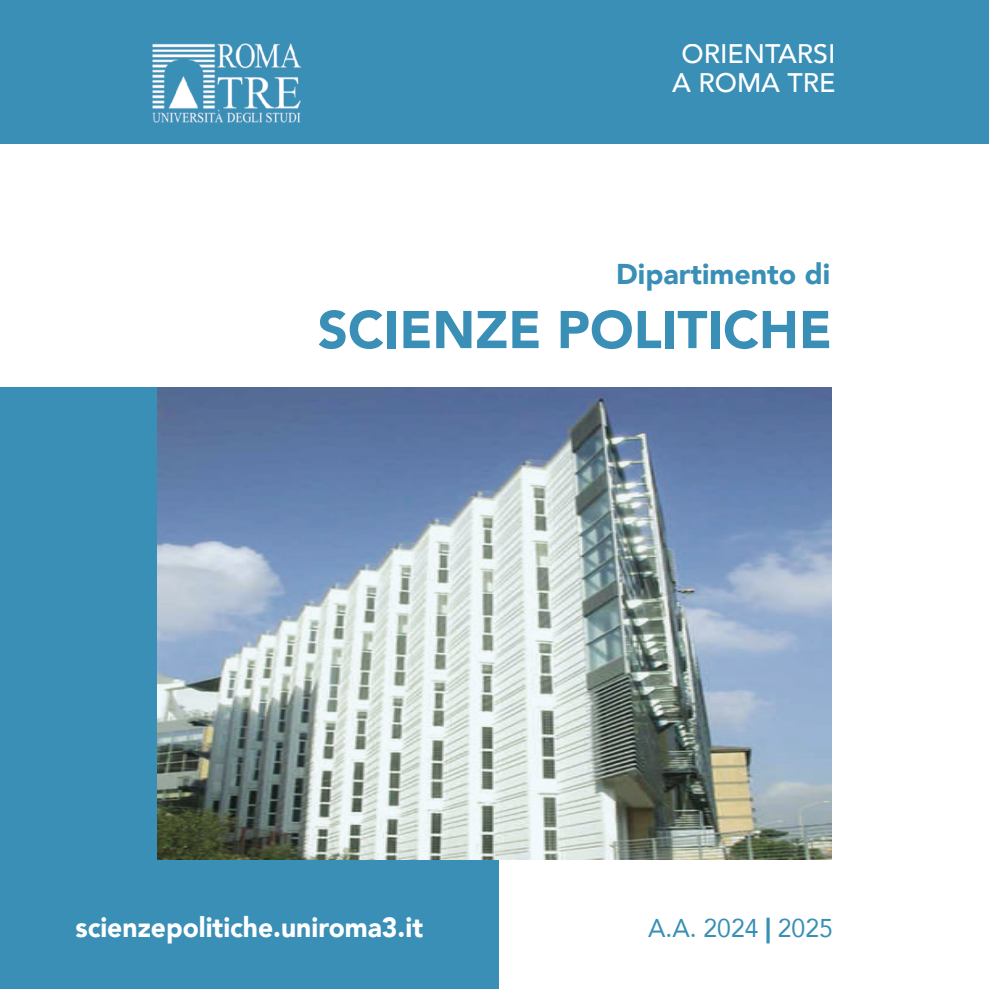
<style>
.page{position:relative;width:989px;height:989px;background:#fff}
.page>*{position:absolute;margin:0;border:0;box-sizing:border-box;transform-origin:0 0}
.t1{font:900 52.43px "Avenir";color:#398fb6}
.t2{font:900 28.57px "Avenir";color:#398fb6}
.t3{font:900 27.68px "Avenir";color:#fff;scale:.95 1}
.t4{font:500 26.78px "Avenir";color:#fff}
.t5{font:25.65px "Avenir";color:#398fb6;scale:.96 1}
.s1{font-weight:900}
</style>
<div class="page">
<div style="left:0;top:0;width:989px;height:144px;background:#398fb6"></div>
<div style="left:0;top:387px;width:499px;height:602px;background:#398fb6"></div>
<img style="left:158px;top:387px;width:674px;height:472px">
<img style="left:152px;top:43px;width:150px;height:80px">
<p class="t4" style="left:681px;top:36px;width:155px">ORIENTARSI</p>
<p class="t4" style="left:672px;top:65px;width:165px">A ROMA TRE</p>
<p class="t2" style="left:616px;top:256px;width:216px">Dipartimento di</p>
<h1 class="t1" style="left:318px;top:296px;width:515px">SCIENZE POLITICHE</h1>
<p class="t3" style="left:75px;top:909px;width:367px">scienzepolitiche.uniroma3.it</p>
<p class="t5" style="left:648px;top:911px;width:194px">A.A. 2024 <span class="s1">|</span> 2025</p>
</div>
